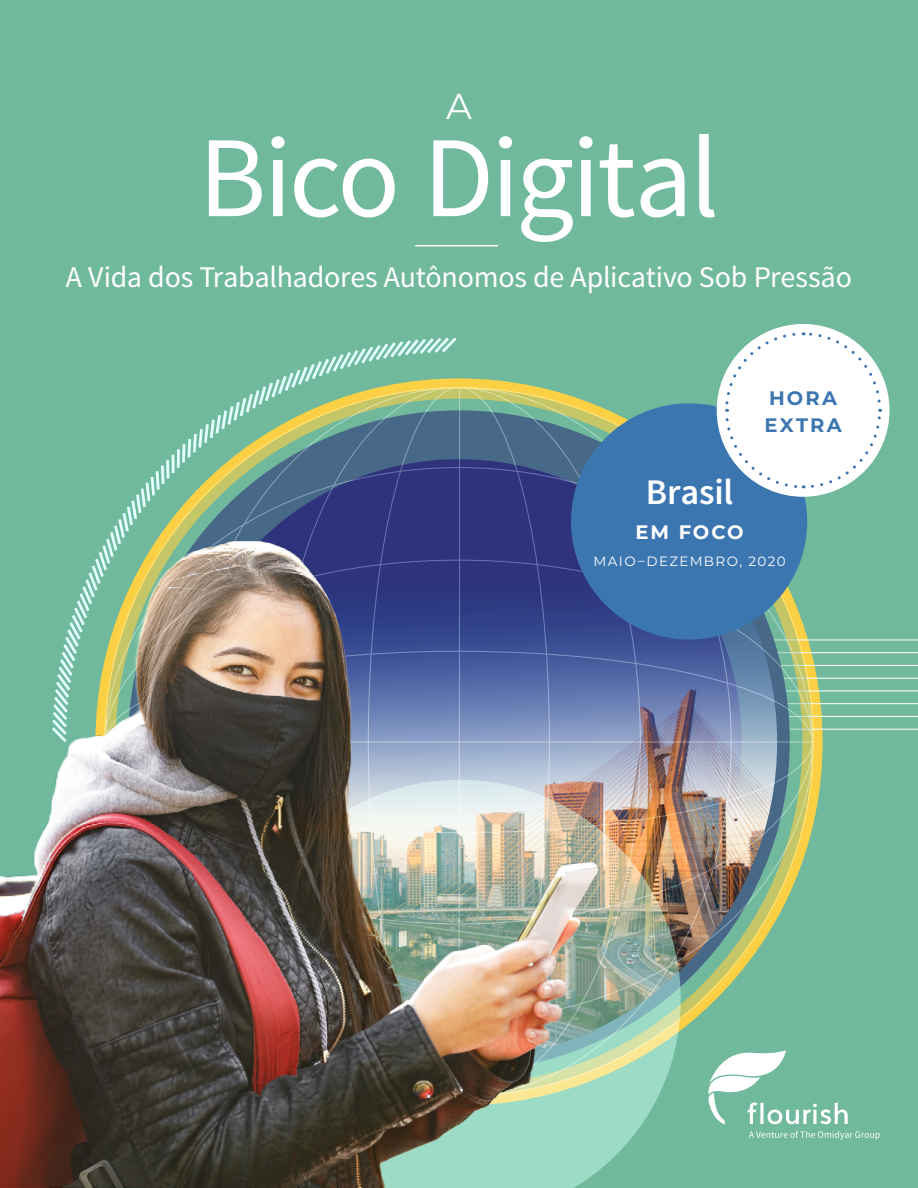
<style>
.page{position:relative;width:918px;height:1188px;background:#71b99d}
.page>*{position:absolute;margin:0;border:0;box-sizing:border-box;transform-origin:0 0}
.t1{font:115.5px "Source Sans Pro";letter-spacing:-.025em;color:#fff}
.t2{font:600 36px "Source Sans Pro";letter-spacing:-.005em;color:#fff}
.t3{font:36px "Montserrat";color:#fff}
.t4{font:30px "Source Sans Pro";letter-spacing:-.01em;color:#fff}
.t5{font:700 19.5px/27px "Montserrat";letter-spacing:.115em;color:#3c76b0}
.t6{font:700 19.5px "Montserrat";letter-spacing:.095em;color:#fff}
.t7{font:13.5px "Montserrat";letter-spacing:.105em;color:#fff}
</style>
<div class="page">
<hr style="left:312px;top:729px;width:606px;height:1px;background:#fff">
<hr style="left:312px;top:716px;width:606px;height:1px;background:#fff">
<hr style="left:312px;top:703px;width:606px;height:1px;background:#fff">
<hr style="left:312px;top:691px;width:606px;height:1px;background:#fff">
<hr style="left:312px;top:678px;width:606px;height:1px;background:#fff">
<hr style="left:312px;top:665px;width:606px;height:1px;background:#fff">
<hr style="left:312px;top:652px;width:606px;height:1px;background:#fff">
<hr style="left:312px;top:640px;width:606px;height:1px;background:#fff">
<div style="left:106px;top:389px;width:706px;height:707px;border:71px solid #71b99d;border-radius:50%"></div>
<img style="left:697px;top:601px;width:80px;height:416px">
<hr style="left:104px;top:742px;width:708px;height:1px;background:#fff">
<svg style="left:460px;top:387px;width:1px;height:99px"></svg>
<svg style="left:145px;top:337px;width:315px;height:149px"></svg>
<img style="left:0;top:486px;width:697px;height:702px">
<svg style="left:749px;top:1131px;width:131px;height:9px"></svg>
<svg style="left:708px;top:1050px;width:140px;height:74px"></svg>
<div style="left:571px;top:403px;width:236px;height:237px;background:#3c76b0;border-radius:50%"></div>
<hr style="left:415px;top:245px;width:83px;height:1px;background:#fff">
<div style="left:717px;top:324px;width:173px;height:173px;background:#fff;border-radius:50%"></div>
<svg style="left:724px;top:331px;width:159px;height:159px"></svg>
<p class="t3" style="left:446px;top:81px;width:27px">A</p>
<h1 class="t1" style="left:199px;top:106px;width:522px">Bico Digital</h1>
<p class="t4" style="left:66px;top:258px;width:788px">A Vida dos Trabalhadores Autônomos de Aplicativo Sob Pressão</p>
<p class="t5" style="left:764px;top:383px;width:79px">HORA<br>EXTRA</p>
<p class="t2" style="left:646px;top:470px;width:89px">Brasil</p>
<p class="t6" style="left:636px;top:518px;width:110px">EM FOCO</p>
<p class="t7" style="left:593px;top:552px;width:194px">MAIO–DEZEMBRO, 2020</p>
</div>
